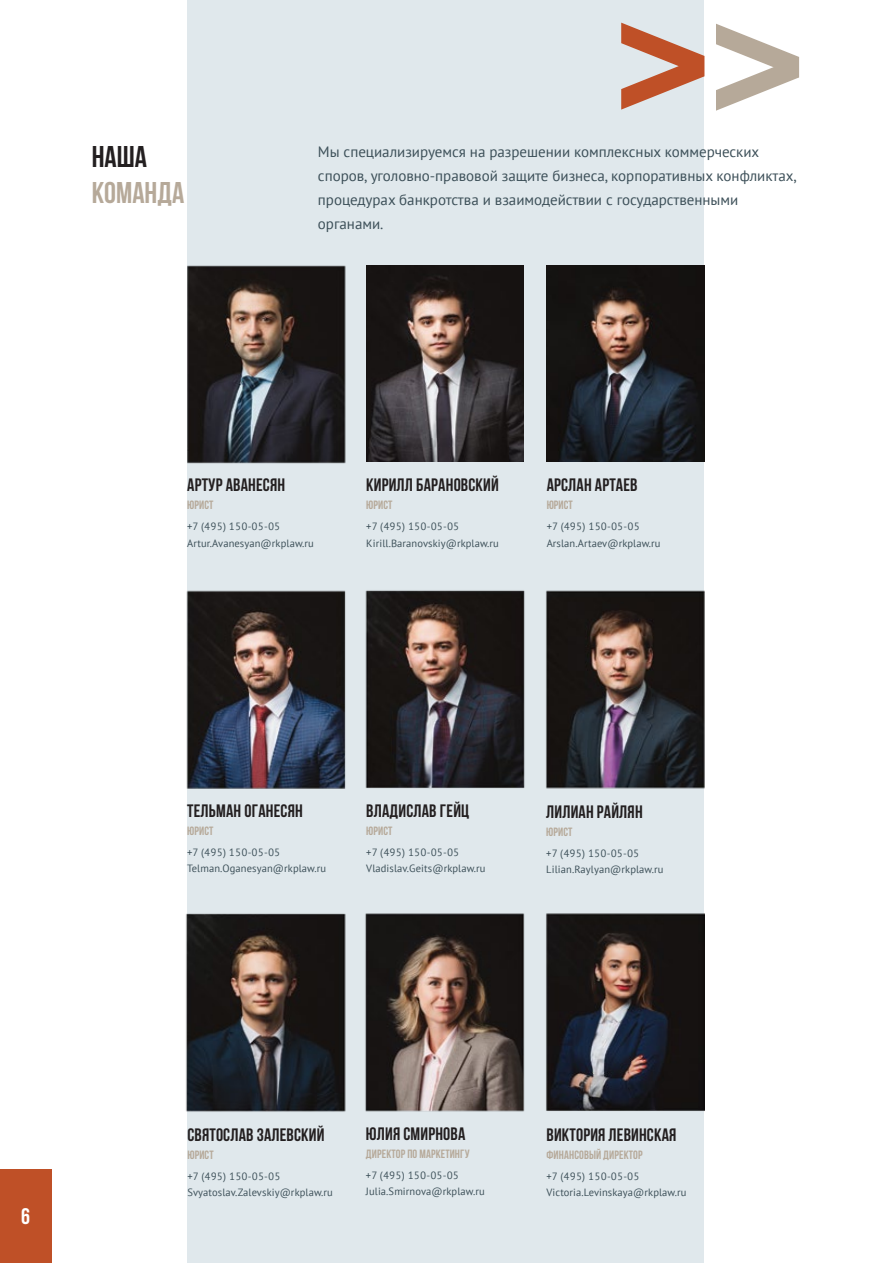
<style>
.page{position:relative;width:893px;height:1263px;background:#fff}
.page>*{position:absolute;margin:0;border:0;box-sizing:border-box;transform-origin:0 0}
.t1{font:700 30px "Bebas Neue";color:#b6a999}
.t2{font:700 30px "Bebas Neue";color:#231f20}
.t3{font:700 22.5px "Bebas Neue";color:#fff}
.t4{font:700 18px "Bebas Neue";letter-spacing:.01em;color:#231f20}
.t5{font:15px/24px "PT Sans";color:#3c4f58}
.t6{font:700 12px "Bebas Neue";letter-spacing:.01em;color:#b6a999}
.t7{font:10.5px/16.5px "PT Sans";letter-spacing:.01em;color:#3c4f58}
</style>
<div class="page">
<div style="left:187px;top:0;width:517px;height:1263px;background:#e0e8ec"></div>
<div style="left:0;top:1169px;width:51px;height:94px;background:#bf5027"></div>
<img style="left:187px;top:265px;width:159px;height:199px">
<img style="left:546px;top:590px;width:159px;height:199px">
<img style="left:186px;top:590px;width:160px;height:199px">
<img style="left:365px;top:590px;width:160px;height:199px">
<img style="left:185px;top:913px;width:161px;height:199px">
<img style="left:546px;top:913px;width:158px;height:198px">
<img style="left:365px;top:913px;width:160px;height:199px">
<svg style="left:621px;top:23px;width:83px;height:87px"></svg>
<svg style="left:716px;top:24px;width:83px;height:87px"></svg>
<img style="left:366px;top:265px;width:158px;height:197px">
<img style="left:547px;top:265px;width:157px;height:197px">
<h1 class="t2" style="left:92px;top:140px;width:57px">наша</h1>
<h1 class="t1" style="left:92px;top:176px;width:94px">Команда</h1>
<h3 class="t5" style="left:318px;top:139px;width:480px">Мы специализируемся на разрешении комплексных коммерческих споров, уголовно-правовой защите бизнеса, корпоративных конфликтах, процедурах банкротства и взаимодействии с государственными органами.</h3>
<h3 class="t4" style="left:187px;top:475px;width:99px">АРТУР АВАНЕСЯН</h3>
<p class="t6" style="left:187px;top:499px;width:28px">ЮРИСТ</p>
<p class="t7" style="left:187px;top:518px;width:128px">+7 (495) 150-05-05<br>Artur.Avanesyan@rkplaw.ru</p>
<h3 class="t4" style="left:366px;top:475px;width:134px">КИРИЛЛ БАРАНОВСКИЙ</h3>
<p class="t6" style="left:366px;top:499px;width:28px">ЮРИСТ</p>
<p class="t7" style="left:366px;top:518px;width:134px">+7 (495) 150-05-05<br>Kirill.Baranovskiy@rkplaw.ru</p>
<h3 class="t4" style="left:547px;top:475px;width:92px">АРСЛАН АрТАЕВ</h3>
<p class="t6" style="left:547px;top:499px;width:28px">ЮРИСТ</p>
<p class="t7" style="left:547px;top:518px;width:115px">+7 (495) 150-05-05<br>Arslan.Artaev@rkplaw.ru</p>
<h2 class="t3" style="left:21px;top:1204px;width:10px">6</h2>
<h3 class="t4" style="left:187px;top:801px;width:117px">Тельман Оганесян</h3>
<p class="t6" style="left:187px;top:824px;width:28px">ЮРИСТ</p>
<p class="t7" style="left:187px;top:844px;width:140px">+7 (495) 150-05-05<br>Telman.Oganesyan@rkplaw.ru</p>
<h3 class="t4" style="left:366px;top:801px;width:105px">Владислав Гейц</h3>
<p class="t6" style="left:366px;top:824px;width:28px">ЮРИСТ</p>
<p class="t7" style="left:366px;top:844px;width:121px">+7 (495) 150-05-05<br>Vladislav.Geits@rkplaw.ru</p>
<h3 class="t4" style="left:546px;top:801px;width:98px">Лилиан Райлян</h3>
<p class="t6" style="left:546px;top:825px;width:28px">ЮРИСТ</p>
<p class="t7" style="left:546px;top:844px;width:119px">+7 (495) 150-05-05<br>Lilian.Raylyan@rkplaw.ru</p>
<h3 class="t4" style="left:187px;top:1124px;width:139px">СВЯТОСЛАВ ЗАЛЕВСКИЙ</h3>
<p class="t6" style="left:187px;top:1148px;width:28px">ЮРИСТ</p>
<p class="t7" style="left:187px;top:1167px;width:147px">+7 (495) 150-05-05<br>Svyatoslav.Zalevskiy@rkplaw.ru</p>
<h3 class="t4" style="left:366px;top:1124px;width:101px">ЮЛИЯ СМИРНОВА</h3>
<p class="t6" style="left:366px;top:1147px;width:105px">ДИРЕКТОР ПО МАРКЕТИНГУ</p>
<p class="t7" style="left:366px;top:1167px;width:120px">+7 (495) 150-05-05<br>Julia.Smirnova@rkplaw.ru</p>
<h3 class="t4" style="left:546px;top:1124px;width:131px">ВИКТОРИЯ ЛЕВИНСКАЯ</h3>
<p class="t6" style="left:546px;top:1148px;width:98px">ФИНАНСОВЫЙ ДИРЕКТОР</p>
<p class="t7" style="left:546px;top:1167px;width:141px">+7 (495) 150-05-05<br>Victoria.Levinskaya@rkplaw.ru</p>
</div>
